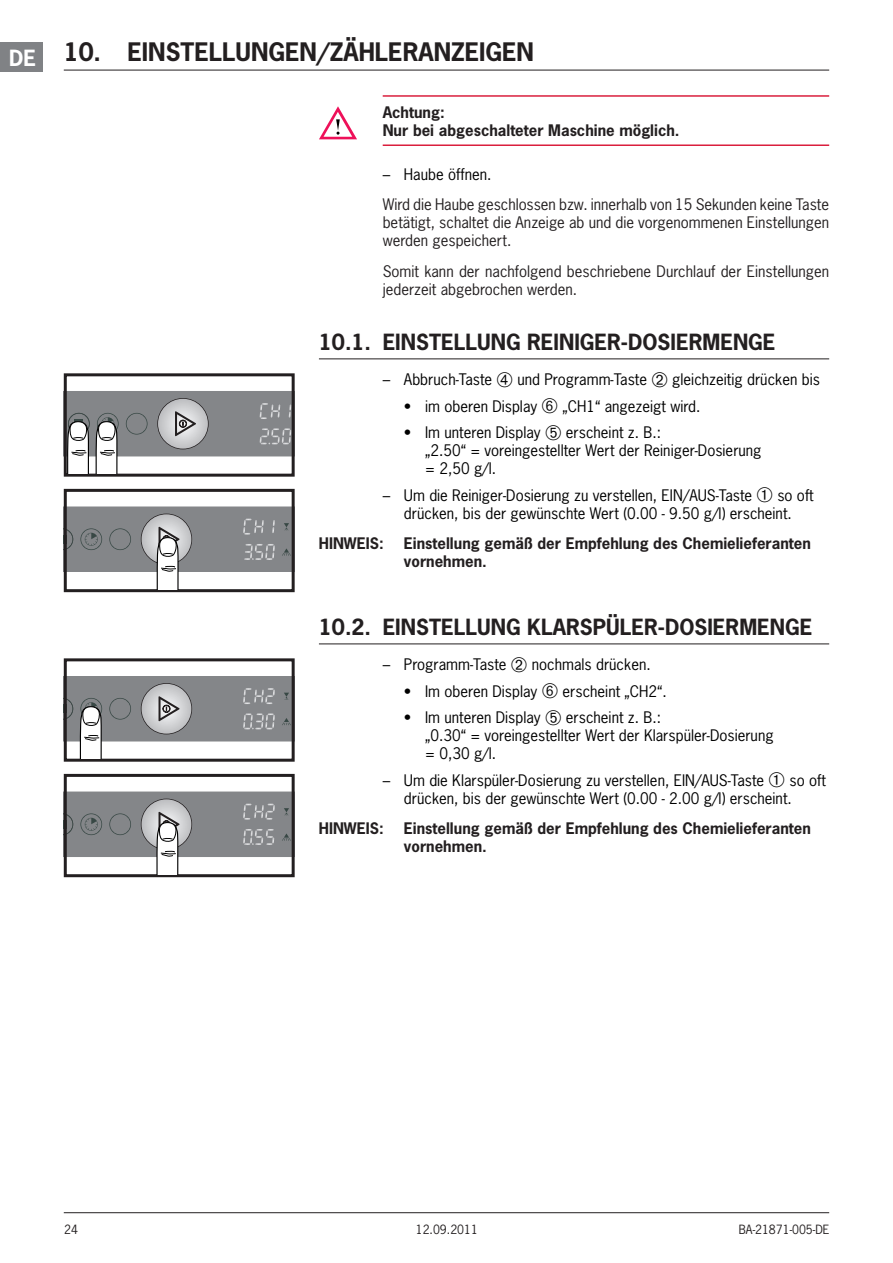
<style>
.page{position:relative;width:893px;height:1263px;background:#fff}
.page>*{position:absolute;margin:0;border:0;box-sizing:border-box;transform-origin:0 0}
.t1{font:700 24px "News Gothic Std";color:#231f20}
.t2{font:700 21px "News Gothic Std";color:#231f20}
.t3{font:700 21px "News Gothic Std";color:#fff}
.t4{font:15px/18px "News Gothic Std";color:#000}
.t5{font:15px/18px "News Gothic Std";color:#231f20;text-align:justify}
.t6{font:700 15px/18px "News Gothic Std";color:#231f20}
.t7{font:12px "News Gothic Std";color:#231f20}
</style>
<div class="page">
<hr style="left:64px;top:1212px;width:765px;height:1px;background:#231f20">
<div style="left:0;top:43px;width:43px;height:29px;background:#808285"></div>
<hr style="left:383px;top:95px;width:446px;height:2px;background:#da1f3d">
<hr style="left:383px;top:144px;width:446px;height:2px;background:#da1f3d">
<hr style="left:319px;top:358px;width:510px;height:1px;background:#231f20">
<hr style="left:319px;top:643px;width:510px;height:1px;background:#231f20">
<svg style="left:319px;top:106px;width:38px;height:33px"></svg>
<div style="left:64px;top:373px;width:231px;height:104px;border:3px solid #231f20"></div>
<svg style="left:64px;top:391px;width:231px;height:82px"></svg>
<div style="left:64px;top:489px;width:231px;height:103px;border:3px solid #231f20"></div>
<svg style="left:64px;top:506px;width:231px;height:83px"></svg>
<div style="left:64px;top:658px;width:231px;height:104px;border:3px solid #231f20"></div>
<svg style="left:64px;top:676px;width:231px;height:82px"></svg>
<div style="left:64px;top:774px;width:231px;height:103px;border:3px solid #231f20"></div>
<svg style="left:64px;top:791px;width:231px;height:83px"></svg>
<hr style="left:64px;top:70px;width:765px;height:1px;background:#231f20">
<h2 class="t3" style="left:9px;top:44px;width:14px">DE</h2>
<h1 class="t1" style="left:64px;top:36px;width:472px">10. Einstellungen/Zähleranzeigen</h1>
<p class="t6" style="left:383px;top:103px;width:298px;text-indent:10px">chtung:<br>Nur bei abgeschalteter Maschine möglich.</p>
<p class="t4" style="left:383px;top:165px;width:110px">– Haube öffnen.</p>
<p class="t5" style="left:383px;top:195px;width:448px">Wird die Haube geschlossen bzw. innerhalb von 15 Sekunden keine Taste betätigt, schaltet die Anzeige ab und die vorgenommenen Einstellungen werden gespeichert.</p>
<p class="t5" style="left:383px;top:262px;width:448px">Somit kann der nachfolgend beschriebene Durchlauf der Einstellungen jederzeit abgebrochen werden.</p>
<h2 class="t2" style="left:319px;top:328px;width:458px">10.1. Einstellung Reiniger-Dosiermenge</h2>
<p class="t4" style="left:383px;top:370px;width:439px">– Abbruch-Taste ➃ und Programm-Taste ➁ gleichzeitig drücken bis</p>
<p class="t4" style="left:404px;top:397px;width:298px">• im oberen Display ➅ „CH1“ angezeigt wird.</p>
<p class="t4" style="left:425px;top:423px;width:338px;text-indent:-21px">• Im unteren Display ➄ erscheint z. B.:<br>„2.50“ = voreingestellter Wert der Reiniger-Dosierung = 2,50 g/l.</p>
<p class="t4" style="left:383px;top:486px;width:433px;text-align:center">– Um die Reiniger-Dosierung zu verstellen, EIN/AUS-Taste ➀ so oft drücken, bis der gewünschte Wert (0.00 - 9.50 g/l) erscheint.</p>
<p class="t6" style="left:319px;top:534px;width:66px">Hinweis:</p>
<p class="t6" style="left:404px;top:534px;width:408px">Einstellung gemäß der Empfehlung des Chemielieferanten vornehmen.</p>
<p class="t6" style="left:319px;top:103px;width:38px">A</p>
<h2 class="t2" style="left:319px;top:613px;width:495px">10.2. Einstellung Klarspüler-Dosiermenge</h2>
<p class="t4" style="left:383px;top:655px;width:269px">– Programm-Taste ➁ nochmals drücken.</p>
<p class="t4" style="left:404px;top:682px;width:264px">• Im oberen Display ➅ erscheint „CH2“.</p>
<p class="t4" style="left:425px;top:708px;width:350px;text-indent:-21px">• Im unteren Display ➄ erscheint z. B.:<br>„0.30“ = voreingestellter Wert der Klarspüler-Dosierung = 0,30 g/l.</p>
<p class="t4" style="left:404px;top:771px;width:423px;text-indent:-21px">– Um die Klarspüler-Dosierung zu verstellen, EIN/AUS-Taste ➀ so oft drücken, bis der gewünschte Wert (0.00 - 2.00 g/l) erscheint.</p>
<p class="t6" style="left:319px;top:819px;width:66px">Hinweis:</p>
<p class="t6" style="left:404px;top:819px;width:408px">Einstellung gemäß der Empfehlung des Chemielieferanten vornehmen.</p>
<p class="t7" style="left:64px;top:1222px;width:15px">24</p>
<p class="t7" style="left:416px;top:1222px;width:64px">12.09.2011</p>
<p class="t7" style="left:739px;top:1222px;width:92px">BA-21871-005-DE</p>
</div>
